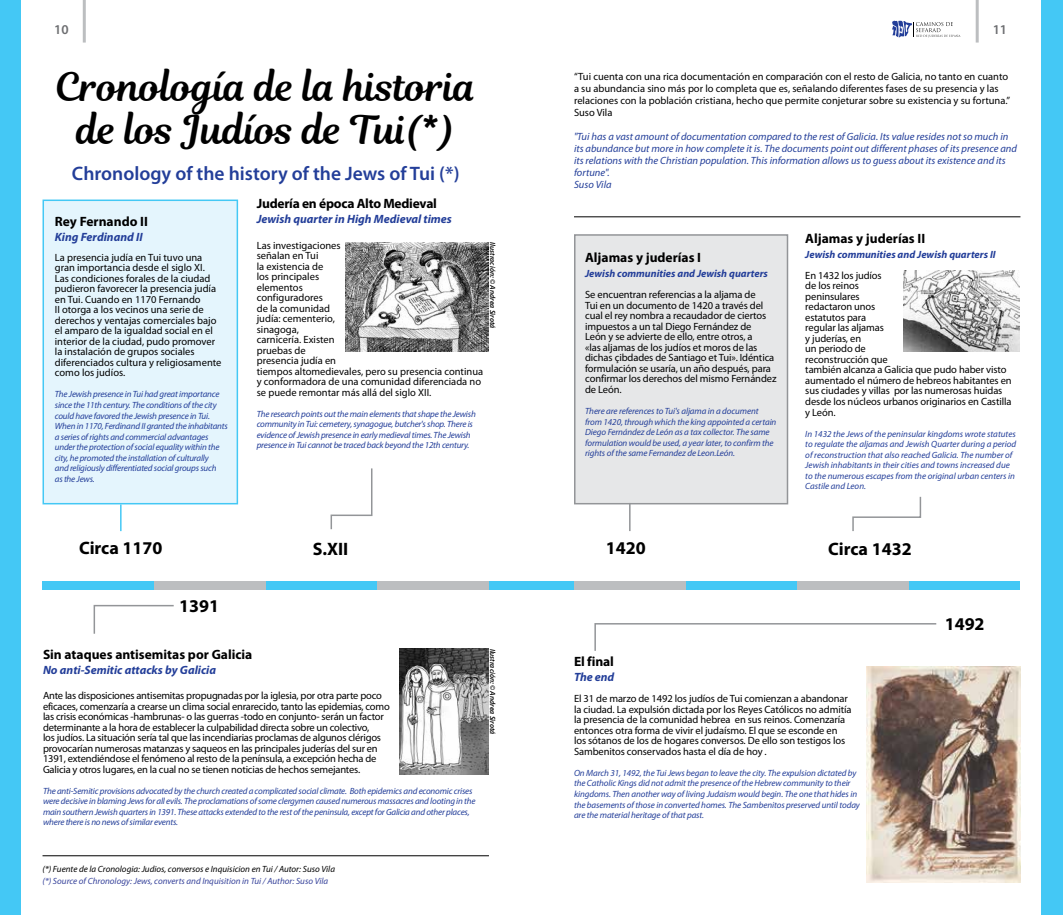
<style>
.page{position:relative;width:1063px;height:915px;background:#fff}
.page>*{position:absolute;margin:0;border:0;box-sizing:border-box;transform-origin:0 0}
.t1{font:39px/43.5px "Magnolia Script";color:#000;text-align:center}
.t2{font:600 19.5px "Myriad Pro";color:#233e99}
.t3{font:700 18px "Myriad Pro";color:#000}
.t4{font:700 13.5px "Myriad Pro";color:#000}
.t5{font:700 13.5px "Myriad Pro";letter-spacing:-.02em;color:#000}
.t6{font:600 13.5px "Myriad Pro";color:#6d6e71}
.t7{font:italic 700 12px "Myriad Pro";color:#233e99}
.t8{font:10.5px/10.5px "Myriad Pro";letter-spacing:-.01em;color:#000}
.t9{font:italic 10.5px/12px "Myriad Pro";color:#233e99}
.t10{font:italic 700 10.5px "Myriad Pro";color:#233e99}
.t11{font:italic 9px/10.5px "Myriad Pro";letter-spacing:-.02em;color:#233e99}
.t12{font:italic 9px/10.5px "Myriad Pro";color:#233e99}
.t13{font:italic 9px "Myriad Pro";color:#000}
.t14{font:italic 9px "Myriad Pro";color:#37439b}
.t15{font:italic 600 7.5px "Myriad Pro";color:#000}
</style>
<div class="page">
<div style="left:1042px;top:0;width:21px;height:914px;background:#44c8f5"></div>
<hr style="left:976px;top:0;width:3px;height:43px;background:#bcbec0">
<svg style="left:892px;top:21px;width:69px;height:17px"></svg>
<hr style="left:83px;top:0;width:3px;height:43px;background:#bcbec0">
<div style="left:0;top:0;width:21px;height:914px;background:#44c8f5"></div>
<div style="left:43px;top:581px;width:977px;height:8px;background:#44c8f5"></div>
<div style="left:154px;top:581px;width:112px;height:8px;background:#bcbec0"></div>
<div style="left:574px;top:581px;width:112px;height:8px;background:#bcbec0"></div>
<div style="left:797px;top:581px;width:112px;height:8px;background:#bcbec0"></div>
<div style="left:377px;top:581px;width:112px;height:8px;background:#bcbec0"></div>
<hr style="left:574px;top:216px;width:446px;height:1px;background:#000">
<div style="left:574px;top:234px;width:214px;height:270px;background:#e6e7e8;border:2px solid #939598"></div>
<hr style="left:629px;top:502px;width:2px;height:29px;background:#939598">
<hr style="left:120px;top:504px;width:2px;height:27px;background:#44c8f5">
<svg style="left:93px;top:604px;width:81px;height:30px"></svg>
<svg style="left:330px;top:468px;width:43px;height:62px"></svg>
<svg style="left:594px;top:623px;width:343px;height:28px"></svg>
<div style="left:43px;top:199px;width:195px;height:305px;background:#e4f5fd;border:2px solid #44c8f5"></div>
<hr style="left:43px;top:855px;width:446px;height:1px;background:#000">
<img style="left:904px;top:270px;width:116px;height:81px">
<img style="left:400px;top:648px;width:89px;height:126px">
<img style="left:867px;top:666px;width:153px;height:216px">
<img style="left:346px;top:242px;width:143px;height:110px">
<svg style="left:852px;top:496px;width:70px;height:35px"></svg>
<p class="t6" style="left:54px;top:21px;width:16px">10</p>
<p class="t6" style="left:993px;top:21px;width:16px">11</p>
<p class="t8" style="left:574px;top:70px;width:438px;line-height:12px">“Tui cuenta con una rica documentación en comparación con el resto de Galicia, no tanto en cuanto a su abundancia sino más por lo completa que es, señalando diferentes fases de su presencia y las relaciones con la población cristiana, hecho que permite conjeturar sobre su existencia y su fortuna.” Suso Vila</p>
<p class="t9" style="left:574px;top:130px;width:444px">"Tui has a vast amount of documentation compared to the rest of Galicia. Its value resides not so much in its abundance but more in how complete it is. The documents point out different phases of its presence and its relations with the Christian population. This information allows us to guess about its existence and its fortune".<br>Suso Vila</p>
<h1 class="t1" style="left:55px;top:64px;width:422px">Cronología de la historia de los Judíos de Tui(*)</h1>
<h2 class="t2" style="left:72px;top:161px;width:389px">Chronology of the history of the Jews of Tui (*)</h2>
<p class="t5" style="left:257px;top:195px;width:182px">Judería en época Alto Medieval</p>
<p class="t7" style="left:257px;top:211px;width:197px">Jewish quarter in High Medieval times</p>
<p class="t8" style="left:257px;top:240px;width:228px">Las investigaciones<br>señalan en Tui<br>la existencia de<br>los principales<br>elementos<br>configuradores<br>de la comunidad<br>judía: cementerio,<br>sinagoga,<br>carnicería. Existen<br>pruebas de<br>presencia judía en<br>tiempos altomedievales, pero su presencia continua y conformadora de una comunidad diferenciada no se puede remontar más allá del siglo XII.</p>
<p class="t11" style="left:257px;top:408px;width:221px">The research points out the main elements that shape the Jewish community in Tui: cemetery, synagogue, butcher's shop. There is evidence of Jewish presence in early medieval times. The Jewish presence in Tui cannot be traced back beyond the 12th century.</p>
<p class="t4" style="left:55px;top:213px;width:95px">Rey Fernando II</p>
<p class="t7" style="left:55px;top:229px;width:89px">King Ferdinand II</p>
<p class="t8" style="left:55px;top:252px;width:168px">La presencia judía en Tui tuvo una gran importancia desde el siglo XI.<br>Las condiciones forales de la ciudad pudieron favorecer la presencia judía en Tui. Cuando en 1170 Fernando<br>II otorga a los vecinos una serie de derechos y ventajas comerciales bajo el amparo de la igualdad social en el interior de la ciudad, pudo promover la instalación de grupos sociales diferenciados cultura y religiosamente como los judíos.</p>
<p class="t11" style="left:55px;top:389px;width:175px">The Jewish presence in Tui had great importance since the 11th century. The conditions of the city could have favored the Jewish presence in Tui.<br>When in 1170, Ferdinand II granted the inhabitants a series of rights and commercial advantages under the protection of social equality within the city, he promoted the installation of culturally<br>and religiously differentiated social groups such<br>as the Jews.</p>
<p class="t4" style="left:805px;top:229px;width:121px">Aljamas y juderías II</p>
<p class="t10" style="left:805px;top:247px;width:192px">Jewish communities and Jewish quarters II</p>
<p class="t8" style="left:805px;top:270px;width:208px">En 1432 los judíos<br>de los reinos<br>peninsulares<br>redactaron unos<br>estatutos para<br>regular las aljamas<br>y juderías, en<br>un periodo de<br>reconstrucción que<br>también alcanza a Galicia que pudo haber visto aumentado el número de hebreos habitantes en sus ciudades y villas por las numerosas huidas desde los núcleos urbanos originarios en Castilla y León.</p>
<p class="t12" style="left:805px;top:428px;width:212px">In 1432 the Jews of the peninsular kingdoms wrote statutes to regulate the aljamas and Jewish Quarter during a period of reconstruction that also reached Galicia. The number of Jewish inhabitants in their cities and towns increased due to the numerous escapes from the original urban centers in Castile and Leon.</p>
<p class="t15" style="left:498px;top:242px;width:87px;rotate:90deg">Ilustración: © Andrea Sirotá</p>
<p class="t4" style="left:585px;top:249px;width:118px">Aljamas y juderías I</p>
<p class="t10" style="left:585px;top:267px;width:184px">Jewish communities and Jewish quarters</p>
<p class="t8" style="left:585px;top:289px;width:193px">Se encuentran referencias a la aljama de<br>Tui en un documento de 1420 a través del cual el rey nombra a recaudador de ciertos impuestos a un tal Diego Fernández de<br>León y se advierte de ello, entre otros, a<br>«las aljamas de los judíos et moros de las dichas çibdades de Santiago et Tui». Idéntica formulación se usaría, un año después, para confirmar los derechos del mismo Fernández de León.</p>
<p class="t11" style="left:585px;top:405px;width:193px">There are references to Tui's aljama in a document from 1420, through which the king appointed a certain Diego Fernández de León as a tax collector. The same formulation would be used, a year later, to confirm the rights of the same Fernandez de Leon.León.</p>
<h3 class="t3" style="left:79px;top:536px;width:85px">Circa 1170</h3>
<h3 class="t3" style="left:313px;top:536px;width:37px">S.XII</h3>
<h3 class="t3" style="left:606px;top:536px;width:41px">1420</h3>
<h3 class="t3" style="left:179px;top:593px;width:41px">1391</h3>
<h3 class="t3" style="left:828px;top:537px;width:85px">Circa 1432</h3>
<p class="t4" style="left:43px;top:645px;width:211px">Sin ataques antisemitas por Galicia</p>
<p class="t7" style="left:43px;top:661px;width:175px">No anti-Semitic attacks by Galicia</p>
<p class="t8" style="left:43px;top:690px;width:348px">Ante las disposiciones antisemitas propugnadas por la iglesia, por otra parte poco eficaces, comenzaría a crearse un clima social enrarecido, tanto las epidemias, como las crisis económicas -hambrunas- o las guerras -todo en conjunto- serán un factor determinante a la hora de establecer la culpabilidad directa sobre un colectivo,<br>los judíos. La situación sería tal que las incendiarias proclamas de algunos clérigos provocarían numerosas matanzas y saqueos en las principales juderías del sur en 1391, extendiéndose el fenómeno al resto de la península, a excepción hecha de Galicia y otros lugares, en la cual no se tienen noticias de hechos semejantes.</p>
<p class="t11" style="left:43px;top:785px;width:434px">The anti-Semitic provisions advocated by the church created a complicated social climate. Both epidemics and economic crises were decisive in blaming Jews for all evils. The proclamations of some clergymen caused numerous massacres and looting in the main southern Jewish quarters in 1391. These attacks extended to the rest of the peninsula, except for Galicia and other places, where there is no news of similar events.</p>
<p class="t15" style="left:498px;top:648px;width:87px;rotate:90deg">Ilustración: © Andrea Sirotá</p>
<p class="t13" style="left:43px;top:862px;width:294px">(*) Fuente de la Cronologia: Judios, conversos e Inquisicion en Tui / Autor: Suso Vila</p>
<p class="t14" style="left:43px;top:874px;width:287px">(*) Source of Chronology: Jews, converts and Inquisition in Tui / Author: Suso Vila</p>
<p class="t4" style="left:574px;top:652px;width:41px">El final</p>
<p class="t7" style="left:574px;top:669px;width:42px">The end</p>
<p class="t8" style="left:574px;top:693px;width:279px">El 31 de marzo de 1492 los judíos de Tui comienzan a abandonar la ciudad. La expulsión dictada por los Reyes Católicos no admitía la presencia de la comunidad hebrea en sus reinos. Comenzaría entonces otra forma de vivir el judaísmo. El que se esconde en los sótanos de los de hogares conversos. De ello son testigos los Sambenitos conservados hasta el día de hoy .</p>
<p class="t11" style="left:574px;top:767px;width:287px">On March 31, 1492, the Tui Jews began to leave the city. The expulsion dictated by the Catholic Kings did not admit the presence of the Hebrew community to their kingdoms. Then another way of living Judaism would begin. The one that hides in the basements of those in converted homes. The Sambenitos preserved until today are the material heritage of that past.</p>
<h3 class="t3" style="left:945px;top:611px;width:41px">1492</h3>
</div>
